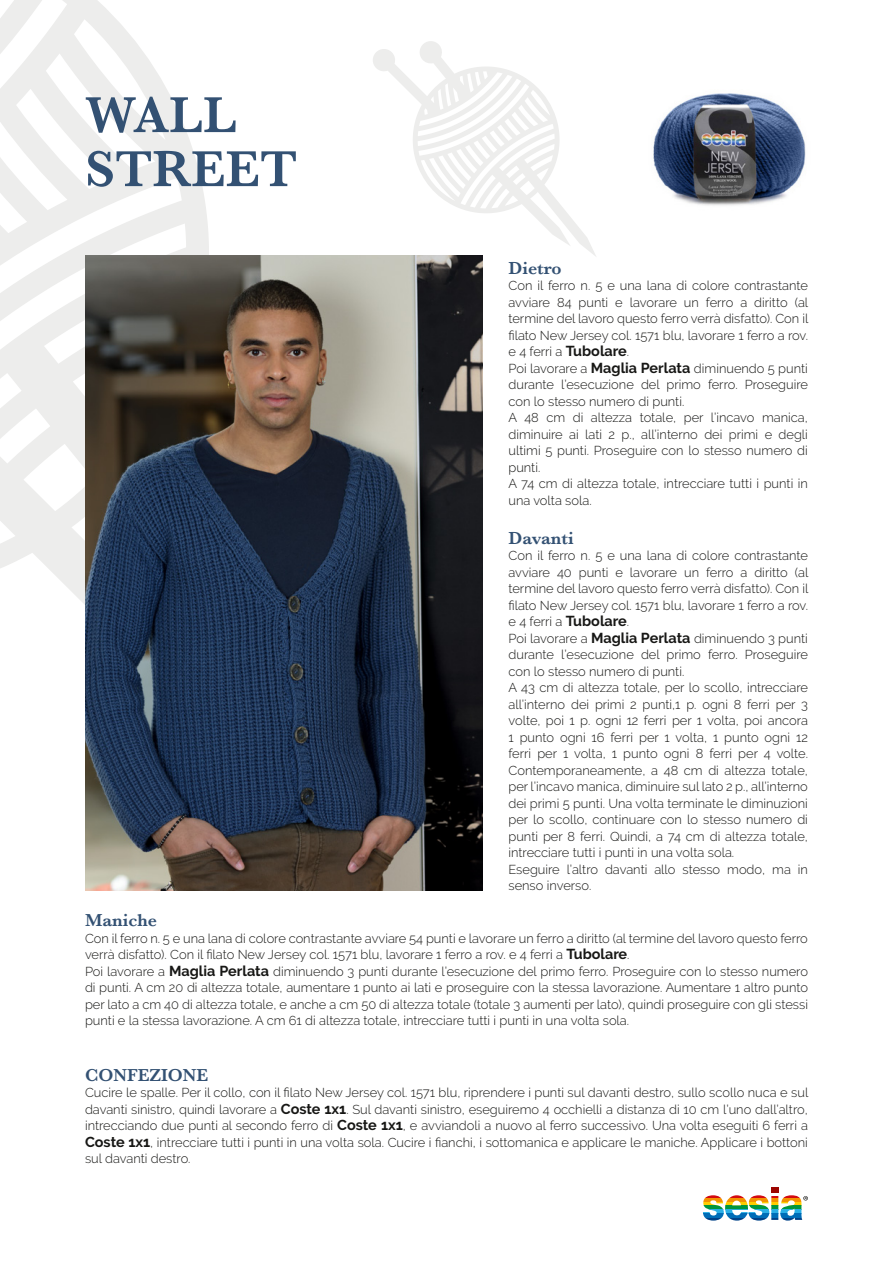
<style>
.page{position:relative;width:893px;height:1263px;background:#fff}
.page>*{position:absolute;margin:0;border:0;box-sizing:border-box;transform-origin:0 0}
.t1{font:600 52.5px/54px "Baskerville";color:#335173}
.t2{font:600 18px "Baskerville";color:#335173}
.t3{font:300 12.9px/16.5px "Raleway";color:#171715}
.s1{font-weight:700;font-size:14.4px}
</style>
<div class="page">
<svg style="left:0;top:0;width:209px;height:605px;fill:#ededec"></svg>
<svg style="left:373px;top:41px;width:223px;height:215px"></svg>
<img style="left:85px;top:255px;width:398px;height:636px">
<img style="left:653px;top:93px;width:153px;height:113px">
<svg style="left:703px;top:1187px;width:105px;height:34px"></svg>
<h1 class="t1" style="left:85px;top:88px;width:214px">WALL<br>STREET</h1>
<h2 class="t2" style="left:508px;top:255px;width:55px">Dietro</h2>
<p class="t3" style="left:508px;top:277px;width:301px">Con il ferro n. 5 e una lana di colore contrastante avviare 84 punti e lavorare un ferro a diritto (al termine del lavoro questo ferro verrà disfatto). Con il filato New Jersey col. 1571 blu, lavorare 1 ferro a rov. e 4 ferri a <span class="s1">Tubolare</span>.<br>Poi lavorare a <span class="s1">Maglia Perlata</span> diminuendo 5 punti durante l’esecuzione del primo ferro. Proseguire con lo stesso numero di punti.<br>A 48 cm di altezza totale, per l’incavo manica, diminuire ai lati 2 p., all’interno dei primi e degli ultimi 5 punti. Proseguire con lo stesso numero di punti.<br>A 74 cm di altezza totale, intrecciare tutti i punti in una volta sola.</p>
<h2 class="t2" style="left:508px;top:525px;width:67px">Davanti</h2>
<p class="t3" style="left:508px;top:547px;width:301px">Con il ferro n. 5 e una lana di colore contrastante avviare 40 punti e lavorare un ferro a diritto (al termine del lavoro questo ferro verrà disfatto). Con il filato New Jersey col. 1571 blu, lavorare 1 ferro a rov. e 4 ferri a <span class="s1">Tubolare</span>.<br>Poi lavorare a <span class="s1">Maglia Perlata</span> diminuendo 3 punti durante l’esecuzione del primo ferro. Proseguire con lo stesso numero di punti.<br>A 43 cm di altezza totale, per lo scollo, intrecciare all’interno dei primi 2 punti,1 p. ogni 8 ferri per 3 volte, poi 1 p. ogni 12 ferri per 1 volta, poi ancora 1 punto ogni 16 ferri per 1 volta, 1 punto ogni 12 ferri per 1 volta, 1 punto ogni 8 ferri per 4 volte.<br>Contemporaneamente, a 48 cm di altezza totale, per l’incavo manica, diminuire sul lato 2 p., all’interno dei primi 5 punti. Una volta terminate le diminuzioni per lo scollo, continuare con lo stesso numero di punti per 8 ferri. Quindi, a 74 cm di altezza totale, intrecciare tutti i punti in una volta sola.<br>Eseguire l’altro davanti allo stesso modo, ma in senso inverso.</p>
<h2 class="t2" style="left:85px;top:908px;width:74px">Maniche</h2>
<p class="t3" style="left:85px;top:930px;width:724px">Con il ferro n. 5 e una lana di colore contrastante avviare 54 punti e lavorare un ferro a diritto (al termine del lavoro questo ferro verrà disfatto). Con il filato New Jersey col. 1571 blu, lavorare 1 ferro a rov. e 4 ferri a <span class="s1">Tubolare</span>.<br>Poi lavorare a <span class="s1">Maglia Perlata</span> diminuendo 3 punti durante l’esecuzione del primo ferro. Proseguire con lo stesso numero di punti. A cm 20 di altezza totale, aumentare 1 punto ai lati e proseguire con la stessa lavorazione. Aumentare 1 altro punto per lato a cm 40 di altezza totale, e anche a cm 50 di altezza totale (totale 3 aumenti per lato), quindi proseguire con gli stessi punti e la stessa lavorazione. A cm 61 di altezza totale, intrecciare tutti i punti in una volta sola.</p>
<h2 class="t2" style="left:85px;top:1062px;width:125px">CONFEZIONE</h2>
<p class="t3" style="left:85px;top:1084px;width:725px;text-align:justify">Cucire le spalle. Per il collo, con il filato New Jersey col. 1571 blu, riprendere i punti sul davanti destro, sullo scollo nuca e sul davanti sinistro, quindi lavorare a <span class="s1">Coste 1x1</span>. Sul davanti sinistro, eseguiremo 4 occhielli a distanza di 10 cm l’uno dall’altro, intrecciando due punti al secondo ferro di <span class="s1">Coste 1x1</span>, e avviandoli a nuovo al ferro successivo. Una volta eseguiti 6 ferri a <span class="s1">Coste 1x1</span>, intrecciare tutti i punti in una volta sola. Cucire i fianchi, i sottomanica e applicare le maniche. Applicare i bottoni sul davanti destro.</p>
</div>
